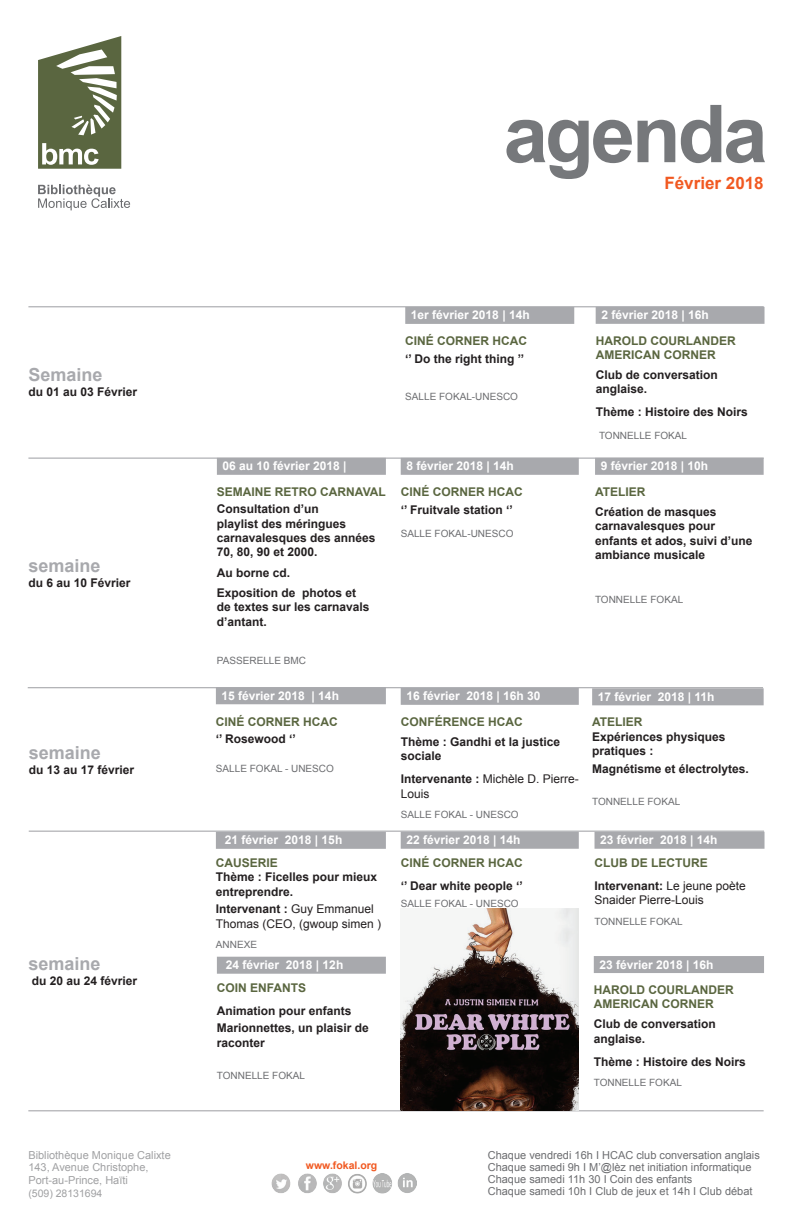
<style>
.page{position:relative;width:792px;height:1224px;background:#fff}
.page>*{position:absolute;margin:0;border:0;box-sizing:border-box;transform-origin:0 0}
.t1{font:700 80px "Arial";color:#76787b}
.t2{font:700 18px "Arial";color:#a8a9ad}
.t3{font:700 17px "Arial";color:#f15921}
.t4{font:700 12px/14.5px "Arial";color:#231f20}
.t5{font:700 12px "Arial";color:#fff}
.t6{font:700 12px/14px "Arial";color:#5a6640}
.t7{font:12px/14.5px "Arial";color:#231f20}
.t8{font:11px/12px "Arial";color:#6c6d70}
.t9{font:10.5px "Arial";color:#6c6d70}
.t10{font:700 10.5px "Arial";color:#f15921}
.t11{font:10px "Arial";color:#6c6d70}
.s1{font-weight:700}
.s2{color:#231f20}
.s3{font-weight:400;color:#231f20}
</style>
<div class="page">
<div style="left:594px;top:956px;width:170px;height:17px;background:#a8a9ad"></div>
<div style="left:401px;top:458px;width:178px;height:17px;background:#a8a9ad"></div>
<div style="left:592px;top:688px;width:172px;height:17px;background:#a8a9ad"></div>
<img style="left:271px;top:1173px;width:146px;height:21px">
<hr style="left:28px;top:306px;width:736px;height:1px;background:#a8a9ad">
<hr style="left:28px;top:458px;width:736px;height:1px;background:#a8a9ad">
<hr style="left:29px;top:831px;width:735px;height:1px;background:#a8a9ad">
<hr style="left:28px;top:1110px;width:736px;height:1px;background:#a8a9ad">
<div style="left:595px;top:458px;width:169px;height:17px;background:#a8a9ad"></div>
<div style="left:596px;top:307px;width:169px;height:17px;background:#a8a9ad"></div>
<div style="left:216px;top:687px;width:170px;height:17px;background:#a8a9ad"></div>
<div style="left:401px;top:688px;width:178px;height:17px;background:#a8a9ad"></div>
<hr style="left:28px;top:687px;width:735px;height:1px;background:#a8a9ad">
<div style="left:217px;top:458px;width:169px;height:17px;background:#a8a9ad"></div>
<svg style="left:38px;top:36px;width:83px;height:133px"></svg>
<svg style="left:38px;top:185px;width:92px;height:25px"></svg>
<div style="left:216px;top:832px;width:170px;height:17px;background:#a8a9ad"></div>
<div style="left:217px;top:957px;width:169px;height:17px;background:#a8a9ad"></div>
<div style="left:401px;top:832px;width:178px;height:17px;background:#a8a9ad"></div>
<div style="left:595px;top:832px;width:170px;height:17px;background:#a8a9ad"></div>
<img style="left:401px;top:909px;width:178px;height:202px">
<div style="left:405px;top:307px;width:169px;height:17px;background:#a8a9ad"></div>
<h1 class="t1" style="left:504px;top:81px;width:266px">agenda</h1>
<h3 class="t3" style="left:664px;top:171px;width:101px">Février 2018</h3>
<h2 class="t2" style="left:28px;top:363px;width:76px">Semaine</h2>
<p class="t4" style="left:28px;top:385px;width:110px">du 01 au 03 Février</p>
<h2 class="t2" style="left:28px;top:554px;width:74px">semaine</h2>
<p class="t4" style="left:28px;top:576px;width:104px">du 6 au 10 Février</p>
<h2 class="t2" style="left:29px;top:741px;width:74px">semaine</h2>
<p class="t4" style="left:29px;top:763px;width:107px">du 13 au 17 février</p>
<h2 class="t2" style="left:28px;top:952px;width:74px">semaine</h2>
<p class="t4" style="left:32px;top:973px;width:107px">du 20 au 24 février</p>
<p class="t8" style="left:28px;top:1149px;width:144px">Bibliothèque Monique Calixte<br>143, Avenue Christophe,</p>
<p class="t8" style="left:28px;top:1174px;width:101px">Port-au-Prince, Haïti</p>
<p class="t9" style="left:28px;top:1186px;width:76px">(509) 28131694</p>
<p class="t5" style="left:223px;top:458px;width:126px">06 au 10 février 2018 |</p>
<p class="t6" style="left:217px;top:485px;width:170px">Semaine Retro carnaval</p>
<p class="t4" style="left:217px;top:502px;width:160px">Consultation d’un<br>playlist des méringues carnavalesques des années<br>70, 80, 90 et 2000.</p>
<p class="t4" style="left:217px;top:563px;width:141px;line-height:20.2px">Au borne cd.<br>Exposition de photos et</p>
<p class="t4" style="left:217px;top:600px;width:154px">de textes sur les carnavals d’antant.</p>
<p class="t11" style="left:217px;top:654px;width:90px">Passerelle BMC</p>
<p class="t5" style="left:222px;top:688px;width:119px">15 février 2018 | 14h</p>
<p class="t6" style="left:216px;top:715px;width:122px">Ciné Corner hcac</p>
<p class="t4" style="left:216px;top:732px;width:82px">‘’ Rosewood ‘’</p>
<p class="t11" style="left:216px;top:762px;width:14px">SALLE</p>
<p class="t11" style="left:250px;top:762px;width:14px">FOKAL</p>
<p class="t11" style="left:285px;top:762px;width:50px">- Unesco</p>
<p class="t5" style="left:225px;top:832px;width:119px">21 février 2018 | 15h</p>
<p class="t6" style="left:216px;top:856px;width:64px">Causerie</p>
<p class="t4" style="left:216px;top:870px;width:163px">Thème : Ficelles pour mieux entreprendre.</p>
<p class="t7" style="left:216px;top:902px;width:160px"><span class="s1">Intervenant :</span> Guy Emmanuel<br>Thomas (CEO</p>
<p class="t7" style="left:293px;top:916px;width:90px">, (gwoup simen )</p>
<p class="t11" style="left:216px;top:938px;width:15px">aNNE</p>
<p class="t11" style="left:244px;top:938px;width:14px">XE</p>
<p class="t5" style="left:226px;top:957px;width:119px">24 février 2018 | 12h</p>
<p class="t6" style="left:217px;top:981px;width:83px">Coin enfants</p>
<p class="t4" style="left:217px;top:1002px;width:154px;line-height:17.3px">Animation pour enfants<br>Marionnettes, un plaisir de</p>
<p class="t4" style="left:217px;top:1035px;width:50px">raconter</p>
<p class="t11" style="left:217px;top:1069px;width:90px">Tonnelle Fokal</p>
<p class="t5" style="left:411px;top:307px;width:120px">1er février 2018 | 14h</p>
<p class="t6" style="left:405px;top:334px;width:122px">Ciné Corner hcac</p>
<p class="t4" style="left:405px;top:351px;width:120px">‘’ Do the right thing ’’</p>
<p class="t11" style="left:405px;top:390px;width:14px">SALLE</p>
<p class="t11" style="left:439px;top:390px;width:14px">FOKAL</p>
<p class="t11" style="left:472px;top:390px;width:48px">-Unesco</p>
<p class="t5" style="left:406px;top:458px;width:109px">8 février 2018 | 14h</p>
<p class="t6" style="left:401px;top:485px;width:122px">Ciné Corner hcac</p>
<p class="t4" style="left:401px;top:502px;width:114px">‘’ Fruitvale station ‘’</p>
<p class="t11" style="left:401px;top:526px;width:14px">SALLE</p>
<p class="t11" style="left:435px;top:526px;width:14px">FOKAL</p>
<p class="t11" style="left:467px;top:526px;width:48px">-Unesco</p>
<p class="t5" style="left:601px;top:307px;width:109px">2 février 2018 | 16h</p>
<p class="t6" style="left:596px;top:334px;width:141px">Harold Courlander<br>American Corner</p>
<p class="t4" style="left:596px;top:368px;width:124px">Club de conversation anglaise.</p>
<p class="t4" style="left:596px;top:405px;width:154px">Thème : Histoire des Noirs</p>
<p class="t11" style="left:599px;top:429px;width:90px">Tonnelle Fokal</p>
<p class="t5" style="left:601px;top:458px;width:109px">9 février 2018 | 10h</p>
<p class="t6" style="left:595px;top:485px;width:52px">Atelier</p>
<p class="t4" style="left:595px;top:505px;width:159px">Création de masques carnavalesques pour enfants et ados, suivi d’une ambiance musicale</p>
<p class="t11" style="left:595px;top:593px;width:90px">Tonnelle Fokal</p>
<p class="t5" style="left:406px;top:688px;width:136px">16 février 2018 | 16h 30</p>
<p class="t6" style="left:401px;top:715px;width:122px">Conférence hcac</p>
<p class="t4" style="left:401px;top:735px;width:161px">Thème : Gandhi et la justice sociale</p>
<p class="t7" style="left:401px;top:772px;width:180px"><span class="s1">Intervenante :</span> Michèle D. Pierre-<br>Louis</p>
<p class="t11" style="left:401px;top:808px;width:14px">SALLE</p>
<p class="t11" style="left:435px;top:808px;width:14px">FOKAL</p>
<p class="t11" style="left:470px;top:808px;width:50px">- Unesco</p>
<p class="t5" style="left:406px;top:832px;width:116px">22 février 2018 | 14h</p>
<p class="t6" style="left:401px;top:856px;width:122px">Ciné Corner hcac</p>
<p class="t4" style="left:401px;top:879px;width:124px">‘’ Dear white people ‘’</p>
<p class="t11" style="left:401px;top:897px;width:48px">Salle FOKAL</p>
<p class="t11" style="left:470px;top:897px;width:50px">- Unesco</p>
<p class="t5" style="left:598px;top:689px;width:118px">17 février 2018 | 11h</p>
<p class="t6" style="left:592px;top:715px;width:52px">Atelier</p>
<p class="t4" style="left:592px;top:730px;width:135px">Expériences physiques pratiques :</p>
<p class="t4" style="left:592px;top:761px;width:158px">Magnétisme et électrolytes.</p>
<p class="t11" style="left:592px;top:795px;width:90px">Tonnelle Fokal</p>
<p class="t5" style="left:600px;top:832px;width:119px">23 février 2018 | 14h</p>
<p class="t6" style="left:595px;top:851px;width:153px;line-height:23px">CLU B DE LECTURE<br><span class="s2">Intervenant:</span> <span class="s3">Le jeune poète</span></p>
<p class="t7" style="left:595px;top:893px;width:111px">Snaider Pierre-Louis</p>
<p class="t11" style="left:595px;top:915px;width:90px">Tonnelle Fokal</p>
<p class="t5" style="left:599px;top:956px;width:116px">23 février 2018 | 16h</p>
<p class="t6" style="left:594px;top:983px;width:141px">Harold Courlander<br>American Corner</p>
<p class="t4" style="left:594px;top:1017px;width:124px">Club de conversation anglaise.</p>
<p class="t4" style="left:594px;top:1054px;width:154px">Thème : Histoire des Noirs</p>
<p class="t11" style="left:594px;top:1076px;width:90px">Tonnelle Fokal</p>
<p class="t10" style="left:306px;top:1158px;width:73px">www.fokal.org</p>
<p class="t8" style="left:488px;top:1149px;width:131px">Chaque vendredi 16h I HCAC</p>
<p class="t8" style="left:488px;top:1149px;width:274px;text-indent:149px">club conversation anglais Chaque samedi 9h I M’@lèz net initiation informatique Chaque samedi 11h 30 I Coin des enfants<br>Chaque samedi 10h I Club de jeux et 14h I Club débat</p>
</div>
